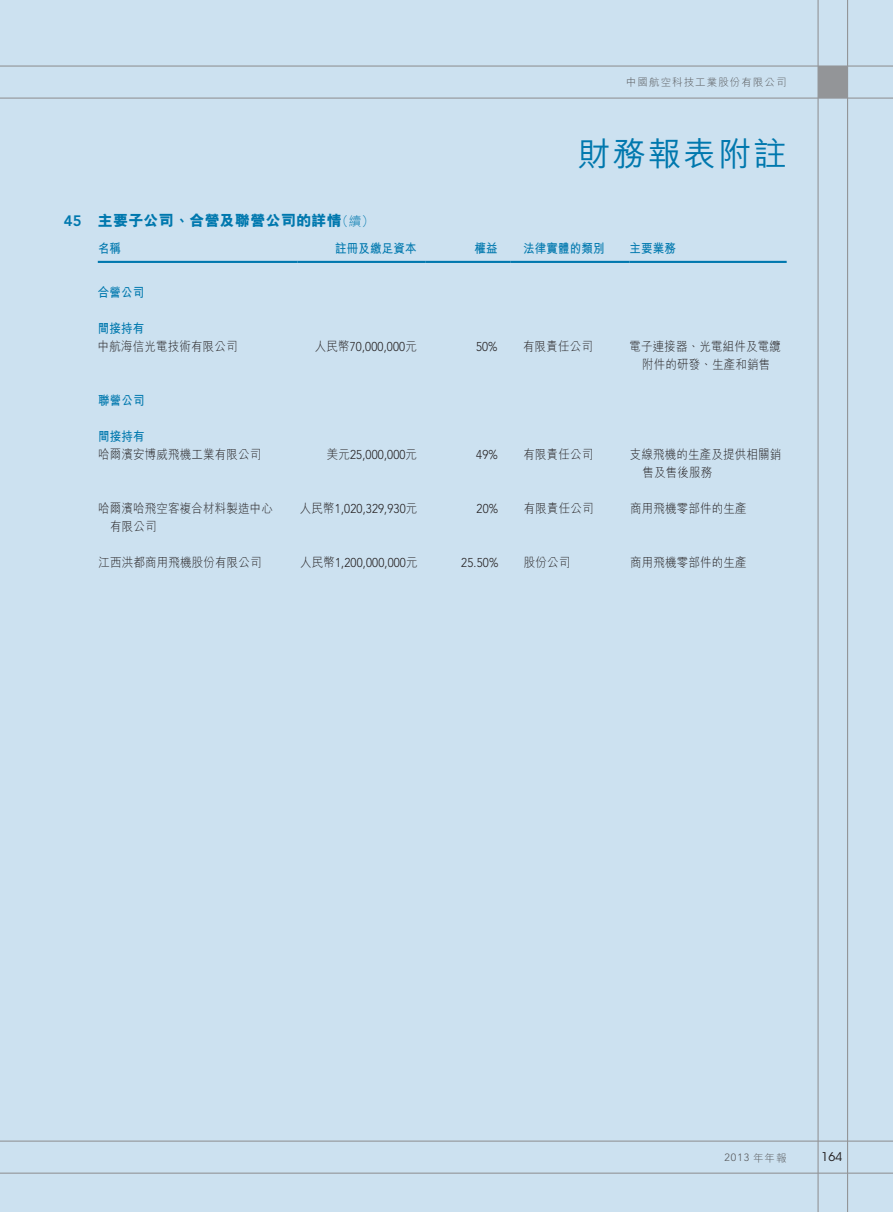
<style>
.page{position:relative;width:893px;height:1212px;background:#cce1f0}
.page>*{position:absolute;margin:0;border:0;box-sizing:border-box;transform-origin:0 0}
.t1{font:500 33px "M Hei HK";letter-spacing:.065em;color:#0078ae}
.t2{font:800 15px "M Hei HK";letter-spacing:.02em;color:#0078ae}
.t3{font:300 12.75px/18px "M Hei HK";letter-spacing:.015em;color:#231f20;scale:.9 1}
.t4{font:300 12.75px "Avenir LT Std";letter-spacing:.015em;color:#231f20;scale:.9 1}
.t5{font:700 12.75px "M Hei HK";letter-spacing:.015em;color:#0078ae;scale:.9 1}
.t6{font:12px "ITC Avant Garde Std";color:#231f20}
.t7{font:300 10.5px "M Hei HK";letter-spacing:.1em;color:#57585a}
.t8{font:300 10.5px "Avenir LT Std";color:#57585a}
.s1{font-family:"Avenir LT Std"}
.s2{font-weight:300;font-size:12.75px}
.s3{font-weight:700;color:#0078ae}
.s4{font-family:"M Hei HK"}
</style>
<div class="page">
<p class="t7" style="left:626px;top:75px;width:162px">中國航空科技工業股份有限公司</p>
<h1 class="t1" style="left:578px;top:129px;width:211px">財務報表附註</h1>
<p class="t2" style="left:64px;top:210px;width:312px"><span class="s1">45</span> 主要子公司、合營及聯營公司的詳情<span class="s2">（續）</span></p>
<p class="t5" style="left:98px;top:239px;width:27px">名稱</p>
<p class="t5" style="left:335px;top:239px;width:92px">註冊及繳足資本</p>
<p class="t5" style="left:474px;top:239px;width:27px">權益</p>
<p class="t5" style="left:523px;top:239px;width:92px">法律實體的類別</p>
<p class="t5" style="left:629px;top:239px;width:53px">主要業務</p>
<p class="t5" style="left:98px;top:283px;width:53px">合營公司</p>
<p class="t3" style="left:98px;top:319px;width:157px"><span class="s3">間接持有<br></span>中航海信光電技術有限公司</p>
<p class="t4" style="left:315px;top:339px;width:115px"><span class="s4">人民幣</span>70,000,000<span class="s4">元</span></p>
<p class="t4" style="left:476px;top:339px;width:26px">50%</p>
<p class="t3" style="left:523px;top:337px;width:79px">有限責任公司</p>
<p class="t3" style="left:629px;top:337px;width:170px;text-align:center">電子連接器、光電組件及電纜附件的研發、生產和銷售</p>
<p class="t5" style="left:98px;top:391px;width:53px">聯營公司</p>
<p class="t3" style="left:98px;top:427px;width:183px"><span class="s3">間接持有<br></span>哈爾濱安博威飛機工業有限公司</p>
<p class="t4" style="left:327px;top:447px;width:102px"><span class="s4">美元</span>25,000,000<span class="s4">元</span></p>
<p class="t4" style="left:476px;top:447px;width:26px">49%</p>
<p class="t3" style="left:523px;top:445px;width:79px">有限責任公司</p>
<p class="t3" style="left:643px;top:445px;width:155px;text-indent:-13px">支線飛機的生產及提供相關銷售及售後服務</p>
<p class="t3" style="left:110px;top:499px;width:183px;text-indent:-12px">哈爾濱哈飛空客複合材料製造中心有限公司</p>
<p class="t4" style="left:300px;top:501px;width:132px"><span class="s4">人民幣</span>1,020,329,930<span class="s4">元</span></p>
<p class="t4" style="left:477px;top:501px;width:26px">20%</p>
<p class="t3" style="left:524px;top:499px;width:79px">有限責任公司</p>
<p class="t3" style="left:630px;top:499px;width:131px">商用飛機零部件的生產</p>
<p class="t3" style="left:99px;top:553px;width:183px">江西洪都商用飛機股份有限公司</p>
<p class="t4" style="left:300px;top:555px;width:132px"><span class="s4">人民幣</span>1,200,000,000<span class="s4">元</span></p>
<p class="t4" style="left:461px;top:555px;width:43px">25.50%</p>
<p class="t3" style="left:524px;top:553px;width:53px">股份公司</p>
<p class="t3" style="left:630px;top:553px;width:131px">商用飛機零部件的生產</p>
<p class="t8" style="left:724px;top:1151px;width:64px">2013 <span class="s4">年年報</span></p>
<p class="t6" style="left:822px;top:1149px;width:22px">164</p>
</div>
